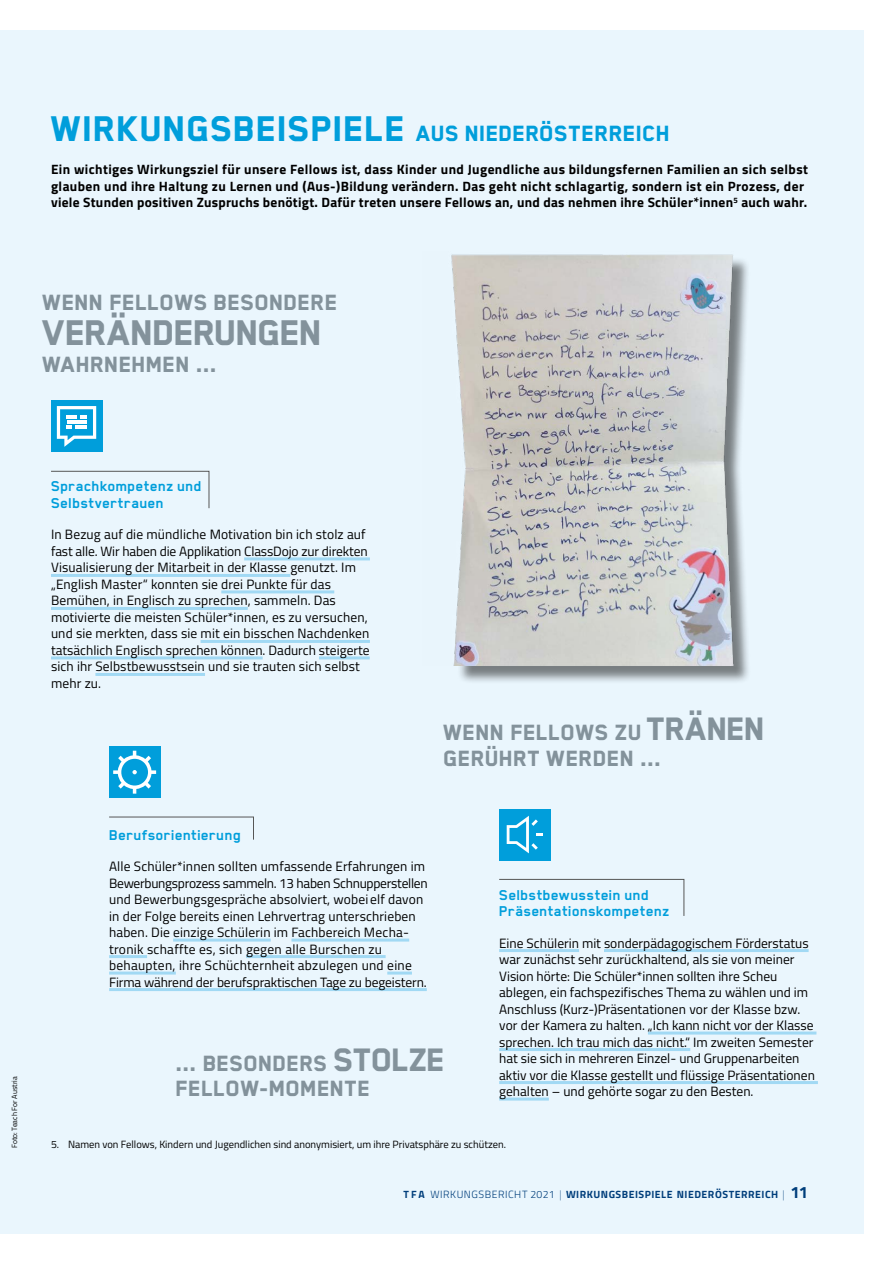
<style>
.page{position:relative;width:893px;height:1263px;background:#fff}
.page>*{position:absolute;margin:0;border:0;box-sizing:border-box;transform-origin:0 0}
.Headline_2{font:800 41.25px "Blender Pro";letter-spacing:-.035em;color:#83929b}
.Headline_2-2{font:800 25.5px "Blender Pro";color:#83929b}
.headline{font:800 25.5px "Blender Pro";color:#009edb}
.Headline_2-3{font:700 16.5px "Blender Pro";letter-spacing:.01em;color:#009edb}
.Kastentext{font:13.5px/16.5px "Titillium Web";color:#000}
.Copy{font:700 13.5px/16.5px "Titillium Web";letter-spacing:.03em;color:#000}
.t1{font:10.5px "Titillium Web";color:#000}
.t2{font:700 10.5px "Titillium Web";letter-spacing:.05em;color:#003e7b}
.Copy-2{font:7.5px "Titillium Web";color:#000}
.s1{font-size:41.25px}
.s2{font-size:37.5px}
.s3{font-weight:300}
.s4{font-weight:100}
.s5{font-size:16.5px}
</style>
<div class="page">
<div style="left:0;top:30px;width:863px;height:1203px;background:#eaf6fd"></div>
<hr style="left:244px;top:557px;width:126px;height:3px;background:#a1d9f4">
<hr style="left:51px;top:574px;width:239px;height:3px;background:#a1d9f4">
<hr style="left:221px;top:590px;width:113px;height:3px;background:#a1d9f4">
<hr style="left:51px;top:607px;width:197px;height:3px;background:#a1d9f4">
<hr style="left:201px;top:640px;width:169px;height:3px;background:#a1d9f4">
<hr style="left:51px;top:656px;width:212px;height:3px;background:#a1d9f4">
<hr style="left:319px;top:656px;width:51px;height:3px;background:#a1d9f4">
<hr style="left:95px;top:673px;width:110px;height:3px;background:#a1d9f4">
<svg style="left:51px;top:471px;width:158px;height:38px"></svg>
<div style="left:51px;top:401px;width:51px;height:51px;background:#009edb"></div>
<svg style="left:57px;top:406px;width:39px;height:41px"></svg>
<hr style="left:173px;top:938px;width:98px;height:3px;background:#a1d9f4">
<hr style="left:291px;top:938px;width:118px;height:3px;background:#a1d9f4">
<hr style="left:109px;top:955px;width:38px;height:3px;background:#a1d9f4">
<hr style="left:246px;top:955px;width:140px;height:3px;background:#a1d9f4">
<hr style="left:109px;top:971px;width:67px;height:3px;background:#a1d9f4">
<hr style="left:387px;top:971px;width:25px;height:3px;background:#a1d9f4">
<hr style="left:109px;top:988px;width:318px;height:3px;background:#a1d9f4">
<svg style="left:109px;top:816px;width:145px;height:24px"></svg>
<div style="left:109px;top:747px;width:51px;height:51px;background:#009edb"></div>
<svg style="left:113px;top:751px;width:43px;height:43px"></svg>
<hr style="left:499px;top:949px;width:80px;height:3px;background:#a1d9f4">
<hr style="left:604px;top:949px;width:205px;height:3px;background:#a1d9f4">
<hr style="left:648px;top:1031px;width:168px;height:3px;background:#a1d9f4">
<hr style="left:499px;top:1048px;width:191px;height:3px;background:#a1d9f4">
<hr style="left:499px;top:1081px;width:319px;height:3px;background:#a1d9f4">
<hr style="left:499px;top:1097px;width:50px;height:3px;background:#a1d9f4">
<svg style="left:499px;top:879px;width:185px;height:37px"></svg>
<div style="left:499px;top:809px;width:51px;height:51px;background:#009edb"></div>
<svg style="left:507px;top:816px;width:36px;height:37px"></svg>
<div style="left:455px;top:257px;width:296px;height:427px;background:#000;opacity:.49"></div>
<img style="left:451px;top:254px;width:282px;height:411px">
<p class="headline" style="left:51px;top:120px;width:621px"><span class="s1">WIRKUNGSBEISPIELE</span> AUS NIEDERÖSTERREICH</p>
<p class="Copy" style="left:51px;top:161px;width:758px">Ein wichtiges Wirkungsziel für unsere Fellows ist, dass Kinder und Jugendliche aus bildungsfernen Familien an sich selbst glauben und ihre Haltung zu Lernen und (Aus-)Bildung verändern. Das geht nicht schlagartig, sondern ist ein Prozess, der viele Stunden positiven Zuspruchs benötigt. Dafür treten unsere Fellows an, und das nehmen ihre Schüler*innen<sup>5</sup> auch wahr.</p>
<p class="Headline_2-2" style="left:43px;top:289px;width:297px">WENN FELLOWS BESONDERE</p>
<p class="Headline_2" style="left:43px;top:310px;width:282px">VERÄNDERUNGEN</p>
<p class="Headline_2-2" style="left:43px;top:351px;width:176px">WAHRNEHMEN ...</p>
<p class="Copy-2" style="left:9px;top:1148px;width:73px;rotate:-90deg">Foto: Teach For Austria</p>
<p class="Headline_2-3" style="left:51px;top:477px;width:153px">Sprachkompetenz und</p>
<p class="Headline_2-3" style="left:51px;top:494px;width:114px">Selbstvertrauen</p>
<p class="Kastentext" style="left:51px;top:526px;width:320px">In Bezug auf die mündliche Motivation bin ich stolz auf fast alle. Wir haben die Applikation ClassDojo zur direkten Visualisierung der Mitarbeit in der Klasse genutzt. Im „English Master“ konnten sie drei Punkte für das Bemühen, in Englisch zu sprechen, sammeln. Das motivierte die meisten Schüler*innen, es zu versuchen, und sie merkten, dass sie mit ein bisschen Nachdenken tatsächlich Englisch sprechen können. Dadurch steigerte sich ihr Selbstbewusstsein und sie trauten sich selbst mehr zu.</p>
<p class="Headline_2-2" style="left:443px;top:719px;width:324px">WENN FELLOWS ZU <span class="s2">TRÄNEN</span></p>
<p class="Headline_2-2" style="left:443px;top:744px;width:220px">GERÜHRT WERDEN ...</p>
<p class="Headline_2-3" style="left:109px;top:826px;width:134px">Berufsorientierung</p>
<p class="Kastentext" style="left:109px;top:857px;width:320px">Alle Schüler*innen sollten umfassende Erfahrungen im Bewerbungsprozess sammeln. 13 haben Schnupperstellen und Bewerbungsgespräche absolviert, wobei elf davon in der Folge bereits einen Lehrvertrag unterschrieben haben. Die einzige Schülerin im Fachbereich Mecha&shy;tronik schaffte es, sich gegen alle Burschen zu behaupten, ihre Schüchternheit abzulegen und eine Firma während der berufspraktischen Tage zu begeistern.</p>
<p class="Headline_2-2" style="left:176px;top:1049px;width:271px">... BESONDERS <span class="s2">STOLZE</span></p>
<p class="Headline_2-2" style="left:176px;top:1075px;width:196px">FELLOW-MOMENTE</p>
<p class="Headline_2-3" style="left:499px;top:886px;width:152px">Selbstbewusstein und</p>
<p class="Headline_2-3" style="left:499px;top:902px;width:172px">Präsentationskompetenz</p>
<p class="Kastentext" style="left:499px;top:934px;width:311px">Eine Schülerin mit sonderpädagogischem Förderstatus war zunächst sehr zurückhaltend, als sie von meiner Vision hörte: Die Schüler*innen sollten ihre Scheu ablegen, ein fachspezifisches Thema zu wählen und im Anschluss (Kurz-)Präsentationen vor der Klasse bzw.</p>
<p class="Kastentext" style="left:499px;top:1016px;width:317px">vor der Kamera zu halten. „Ich kann nicht vor der Klasse sprechen. Ich trau mich das nicht.“ Im zweiten Semester hat sie sich in mehreren Einzel- und Gruppenarbeiten aktiv vor die Klasse gestellt und flüssige Präsentationen gehalten – und gehörte sogar zu den Besten.</p>
<p class="t1" style="left:51px;top:1137px;width:456px">5. Namen von Fellows, Kindern und Jugendlichen sind anonymisiert, um ihre Privatsphäre zu schützen.</p>
<p class="t2" style="left:403px;top:1186px;width:406px">TFA <span class="s3">WIRKUNGSBERICHT 2021</span> <span class="s4">|</span> WIRKUNGSBEISPIELE NIEDERÖSTERREICH <span class="s4">|</span> <span class="s5">11</span></p>
</div>
